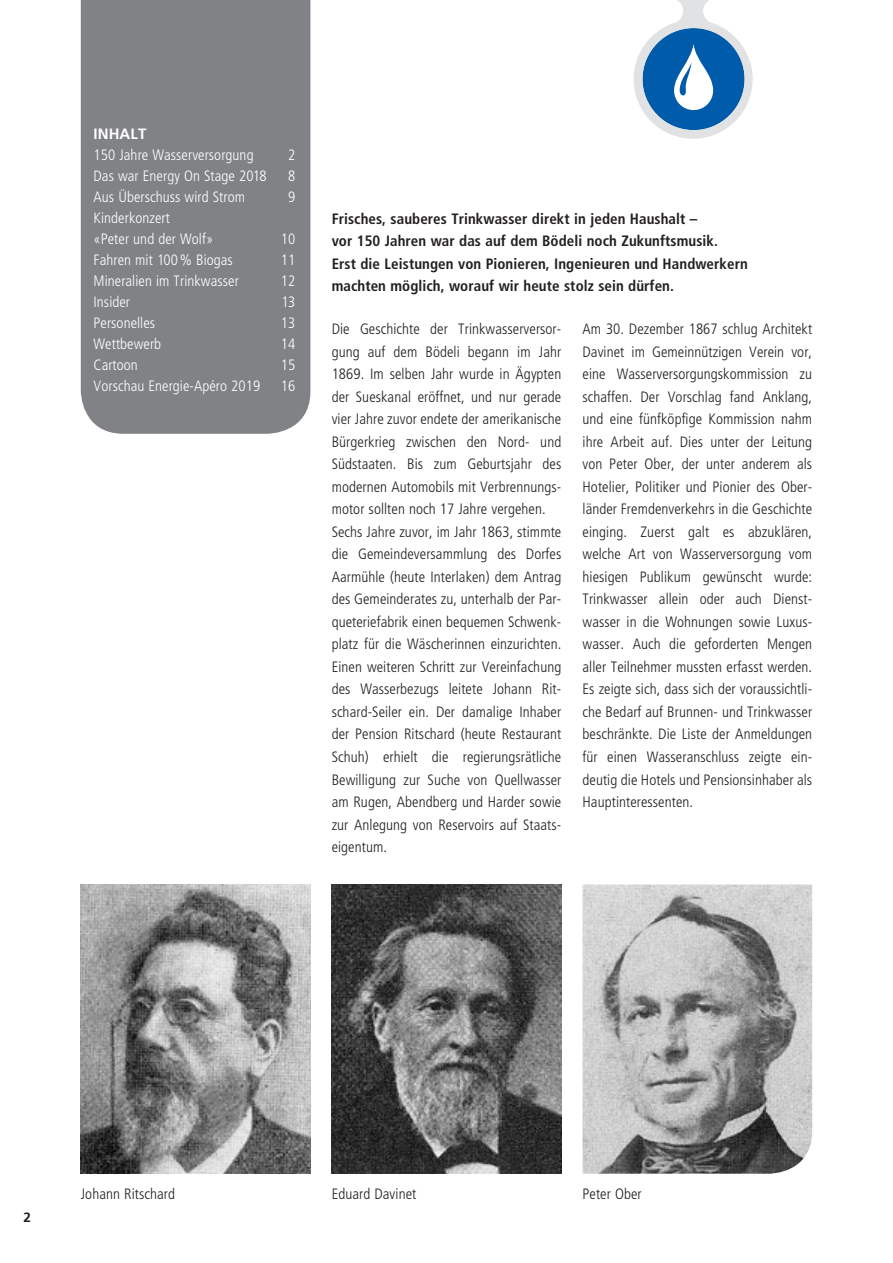
<style>
.page{position:relative;width:893px;height:1263px;background:#fff}
.page>*{position:absolute;margin:0;border:0;box-sizing:border-box;transform-origin:0 0}
.Lauftext{font:300 condensed 15px/22.5px "Frutiger LT Std";letter-spacing:.005em;color:#231f20;text-align:justify}
.Lauftext-2{font:300 condensed 15px "Frutiger LT Std";letter-spacing:.005em;color:#fff}
.Lauftext-3{font:700 condensed 15px "Frutiger LT Std";letter-spacing:.005em;color:#231f20}
.Lauftext-4{font:700 15px "Frutiger LT Std";letter-spacing:.005em;color:#fff}
.t1{font:700 13.5px "Frutiger LT Std";color:#231f20}
</style>
<div class="page">
<svg style="left:634px;top:0;width:119px;height:139px"></svg>
<img style="left:332px;top:884px;width:229px;height:290px">
<img style="left:81px;top:884px;width:229px;height:290px">
<img style="left:583px;top:884px;width:229px;height:290px">
<div style="left:81px;top:0;width:229px;height:434px;background:#808285"></div>
<p class="Lauftext-4" style="left:94px;top:125px;width:54px">INHALT</p>
<p class="Lauftext-2" style="left:94px;top:146px;width:162px">150 Jahre Wasserversorgung</p>
<p class="Lauftext-2" style="left:288px;top:146px;width:9px">2</p>
<p class="Lauftext-2" style="left:94px;top:167px;width:175px">Das war Energy On Stage 2018</p>
<p class="Lauftext-2" style="left:288px;top:167px;width:9px">8</p>
<p class="Lauftext-2" style="left:94px;top:188px;width:153px">Aus Überschuss wird Strom</p>
<p class="Lauftext-2" style="left:288px;top:188px;width:9px">9</p>
<p class="Lauftext-2" style="left:94px;top:209px;width:78px">Kinderkonzert</p>
<p class="Lauftext-2" style="left:94px;top:230px;width:121px">«Peter und der Wolf»</p>
<p class="Lauftext-2" style="left:281px;top:230px;width:16px">10</p>
<p class="Lauftext-2" style="left:94px;top:251px;width:141px">Fahren mit 100 % Biogas</p>
<p class="Lauftext-2" style="left:281px;top:251px;width:16px">11</p>
<p class="Lauftext-2" style="left:94px;top:272px;width:147px">Mineralien im Trinkwasser</p>
<p class="Lauftext-2" style="left:281px;top:272px;width:16px">12</p>
<p class="Lauftext-2" style="left:94px;top:293px;width:38px">Insider</p>
<p class="Lauftext-2" style="left:281px;top:293px;width:15px">13</p>
<p class="Lauftext-2" style="left:94px;top:314px;width:63px">Personelles</p>
<p class="Lauftext-2" style="left:281px;top:314px;width:16px">13</p>
<p class="Lauftext-2" style="left:94px;top:335px;width:69px">Wettbewerb</p>
<p class="Lauftext-2" style="left:281px;top:335px;width:16px">14</p>
<p class="Lauftext-2" style="left:94px;top:356px;width:46px">Cartoon</p>
<p class="Lauftext-2" style="left:281px;top:356px;width:16px">15</p>
<p class="Lauftext-2" style="left:94px;top:377px;width:168px">Vorschau Energie-Apéro 2019</p>
<p class="Lauftext-2" style="left:281px;top:377px;width:16px">16</p>
<p class="Lauftext-3" style="left:332px;top:210px;width:367px">Frisches, sauberes Trinkwasser direkt in jeden Haushalt –</p>
<p class="Lauftext-3" style="left:332px;top:232px;width:388px">vor 150 Jahren war das auf dem Bödeli noch Zukunftsmusik.</p>
<p class="Lauftext-3" style="left:332px;top:255px;width:418px">Erst die Leistungen von Pionieren, Ingenieuren und Handwerkern</p>
<p class="Lauftext-3" style="left:332px;top:277px;width:344px">machten möglich, worauf wir heute stolz sein dürfen.</p>
<p class="Lauftext" style="left:332px;top:318px;width:231px">Die Geschichte der Trinkwasserversor&shy;gung auf dem Bödeli begann im Jahr 1869. Im selben Jahr wurde in Ägypten der Sueskanal eröffnet, und nur gerade vier Jahre zuvor endete der amerikanische Bürgerkrieg zwischen den Nord- und Südstaaten. Bis zum Geburtsjahr des modernen Automobils mit Verbrennungs&shy;motor sollten noch 17 Jahre vergehen.</p>
<p class="Lauftext" style="left:332px;top:521px;width:231px">Sechs Jahre zuvor, im Jahr 1863, stimmte die Gemeindeversammlung des Dorfes Aarmühle (heute Interlaken) dem Antrag des Gemeinderates zu, unterhalb der Par&shy;queteriefabrik einen bequemen Schwenk&shy;platz für die Wäscherinnen einzurichten.<br>Einen weiteren Schritt zur Vereinfachung des Wasserbezugs leitete Johann Rit&shy;schard-Seiler ein. Der damalige Inhaber der Pension Ritschard (heute Restaurant Schuh) erhielt die regierungsrätliche Bewilligung zur Suche von Quellwasser am Rugen, Abendberg und Harder sowie zur Anlegung von Reservoirs auf Staats&shy;eigentum.</p>
<p class="Lauftext" style="left:583px;top:318px;width:231px">Am 30. Dezember 1867 schlug Architekt Davinet im Gemeinnützigen Verein vor, eine Wasserversorgungskommission zu schaffen. Der Vorschlag fand Anklang, und eine fünfköpfige Kommission nahm ihre Arbeit auf. Dies unter der Leitung von Peter Ober, der unter anderem als Hotelier, Politiker und Pionier des Ober&shy;länder Fremdenverkehrs in die Geschichte einging. Zuerst galt es abzuklären, welche Art von Wasserversorgung vom hiesigen Publikum gewünscht wurde:<br>Trinkwasser allein oder auch Dienst&shy;wasser in die Wohnungen sowie Luxus&shy;wasser. Auch die geforderten Mengen aller Teilnehmer mussten erfasst werden.<br>Es zeigte sich, dass sich der voraussichtli&shy;che Bedarf auf Brunnen- und Trinkwasser beschränkte. Die Liste der Anmeldungen für einen Wasseranschluss zeigte ein&shy;deutig die Hotels und Pensionsinhaber als Hauptinteressenten.</p>
<p class="t1" style="left:23px;top:1209px;width:9px">2</p>
<p class="Lauftext" style="left:81px;top:1183px;width:96px">Johann Ritschard</p>
<p class="Lauftext" style="left:332px;top:1183px;width:86px">Eduard Davinet</p>
<p class="Lauftext" style="left:583px;top:1183px;width:61px">Peter Ober</p>
</div>
